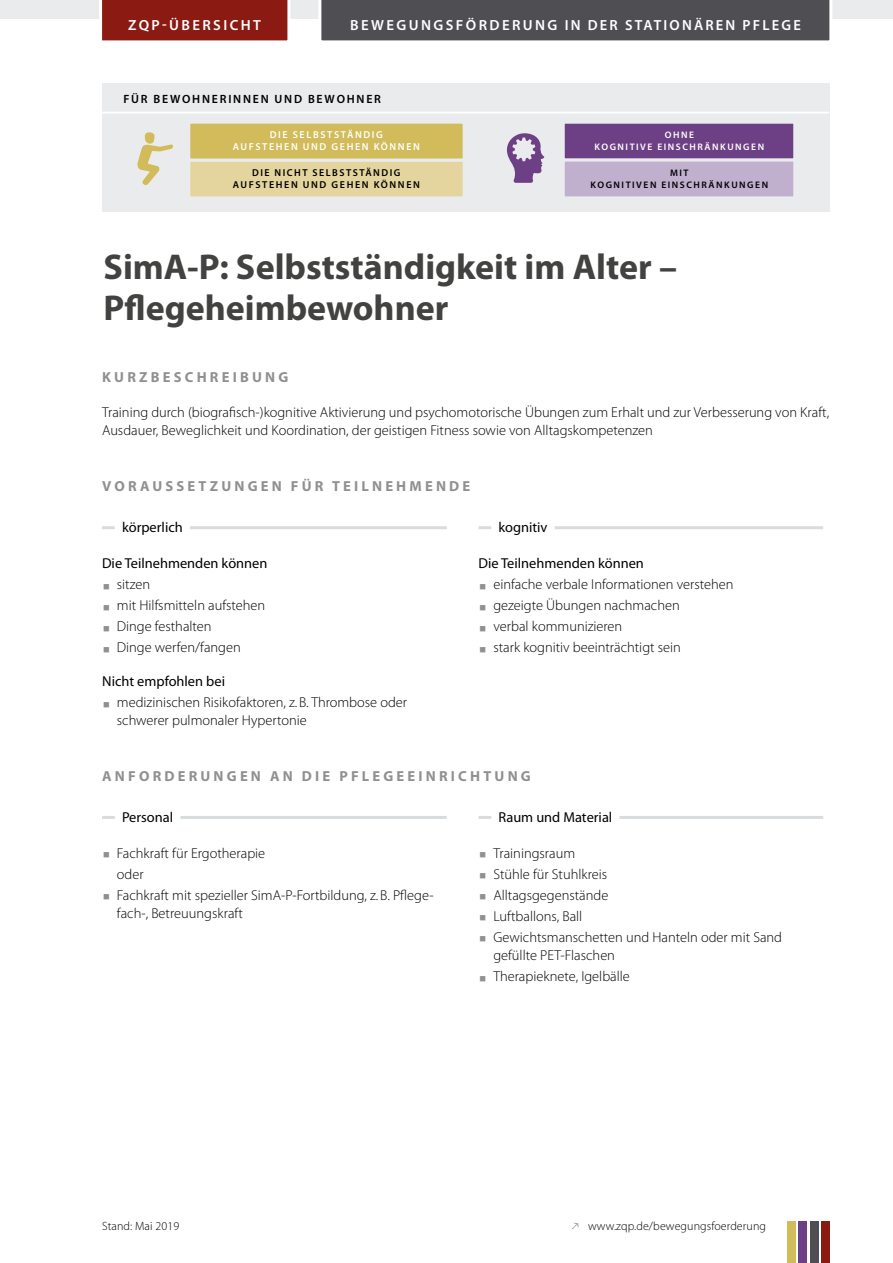
<style>
.page{position:relative;width:893px;height:1263px;background:#fff}
.page>*{position:absolute;margin:0;border:0;box-sizing:border-box;transform-origin:0 0}
.t1{font:700 36px/40.5px "Myriad Pro";color:#424241}
.t2{font:600 14.7px "Myriad Pro";letter-spacing:.16em;color:#fff}
.t3{font:700 14.55px "Myriad Pro";letter-spacing:.22em;color:#909090}
.t4{font:300 14.4px/21px "Myriad Pro";color:#000}
.t5{font:14.4px "Myriad Pro";color:#000}
.t6{font:300 12px "Myriad Pro";letter-spacing:.01em;color:#000}
.t7{font:600 12px "Myriad Pro";letter-spacing:.15em;color:#000}
.t8{font:600 10.05px/12px "Myriad Pro";letter-spacing:.15em;color:#000;text-align:center}
.t9{font:600 10.05px/12px "Myriad Pro";letter-spacing:.16em;color:#fff;text-align:center}
.t10{font:600 9.45px/11.4px "Myriad Pro";letter-spacing:.16em;color:#fff;text-align:center}
.t11{font:600 9.45px/11.4px "Myriad Pro";letter-spacing:.16em;color:#000;text-align:center}
</style>
<div class="page">
<div style="left:787px;top:1221px;width:8px;height:41px;background:#d2bb5a"></div>
<div style="left:799px;top:1221px;width:8px;height:41px;background:#6d3f84"></div>
<div style="left:810px;top:1221px;width:8px;height:41px;background:#4f4e53"></div>
<div style="left:821px;top:1221px;width:8px;height:41px;background:#8b1a13"></div>
<svg style="left:787px;top:1262px;width:42px;height:1px"></svg>
<div style="left:0;top:0;width:893px;height:19px;background:#e9ebec"></div>
<hr style="left:190px;top:526px;width:257px;height:3px;background:#d9dcde">
<svg style="left:102px;top:526px;width:13px;height:3px"></svg>
<hr style="left:555px;top:526px;width:268px;height:3px;background:#d9dcde">
<svg style="left:478px;top:526px;width:13px;height:3px"></svg>
<hr style="left:180px;top:816px;width:267px;height:3px;background:#d9dcde">
<svg style="left:102px;top:816px;width:13px;height:3px"></svg>
<hr style="left:620px;top:816px;width:203px;height:3px;background:#d9dcde">
<svg style="left:478px;top:816px;width:13px;height:3px"></svg>
<div style="left:102px;top:83px;width:727px;height:128px;background:#e9ebec"></div>
<div style="left:562px;top:121px;width:234px;height:41px;background:#6d3f84;border:3px solid #e9ebec"></div>
<svg style="left:507px;top:133px;width:38px;height:50px"></svg>
<div style="left:187px;top:159px;width:279px;height:40px;background:#e4d59e;border:3px solid #e9ebec"></div>
<div style="left:187px;top:121px;width:279px;height:41px;background:#d2bb5a;border:3px solid #e9ebec"></div>
<div style="left:562px;top:159px;width:234px;height:40px;background:#c1afce;border:3px solid #e9ebec"></div>
<svg style="left:137px;top:132px;width:36px;height:53px"></svg>
<hr style="left:102px;top:112px;width:727px;height:1px;background:#fff">
<div style="left:318px;top:0;width:514px;height:41px;background:#4f4e53"></div>
<div style="left:99px;top:0;width:191px;height:41px;background:#8b1a13"></div>
<p class="t2" style="left:128px;top:17px;width:134px">ZQP-ÜBERSICHT</p>
<p class="t2" style="left:350px;top:17px;width:452px">BEWEGUNGSFÖRDERUNG IN DER STATIONÄREN PFLEGE</p>
<p class="t7" style="left:123px;top:92px;width:259px">FÜR BEWOHNERINNEN UND BEWOHNER</p>
<p class="t9" style="left:233px;top:129px;width:189px">DIE SELBSTSTÄNDIG<br>AUFSTEHEN UND GEHEN KÖNNEN</p>
<p class="t8" style="left:233px;top:167px;width:189px">DIE NICHT SELBSTSTÄNDIG<br>AUFSTEHEN UND GEHEN KÖNNEN</p>
<p class="t10" style="left:595px;top:130px;width:171px">OHNE<br>KOGNITIVE EINSCHRÄNKUNGEN</p>
<p class="t11" style="left:591px;top:168px;width:179px">MIT<br>KOGNITIVEN EINSCHRÄNKUNGEN</p>
<h1 class="t1" style="left:104px;top:247px;width:575px">SimA-P: Selbstständigkeit im Alter –<br>Pflegeheimbewohner</h1>
<p class="t3" style="left:102px;top:369px;width:188px">KURZBESCHREIBUNG</p>
<p class="t4" style="left:102px;top:403px;width:729px;line-height:18.3px">Training durch (biografisch-)kognitive Aktivierung und psychomotorische Übungen zum Erhalt und zur Verbesserung von Kraft,<br>Ausdauer, Beweglichkeit und Koordination, der geistigen Fitness sowie von Alltagskompetenzen</p>
<p class="t3" style="left:102px;top:478px;width:370px">VORAUSSETZUNGEN FÜR TEILNEHMENDE</p>
<p class="t5" style="left:122px;top:519px;width:62px">körperlich</p>
<p class="t5" style="left:102px;top:555px;width:167px">Die Teilnehmenden können</p>
<p class="t4" style="left:117px;top:574px;width:150px">sitzen<br>mit Hilfsmitteln aufstehen<br>Dinge festhalten<br>Dinge werfen/fangen</p>
<p class="t5" style="left:102px;top:673px;width:124px">Nicht empfohlen bei</p>
<p class="t4" style="left:117px;top:693px;width:292px;line-height:18.3px">medizinischen Risikofaktoren, z.B. Thrombose oder schwerer pulmonaler Hypertonie</p>
<p class="t5" style="left:498px;top:519px;width:51px">kognitiv</p>
<p class="t5" style="left:478px;top:555px;width:167px">Die Teilnehmenden können</p>
<p class="t4" style="left:493px;top:574px;width:242px">einfache verbale Informationen verstehen gezeigte Übungen nachmachen<br>verbal kommunizieren<br>stark kognitiv beeinträchtigt sein</p>
<p class="t3" style="left:102px;top:768px;width:430px">ANFORDERUNGEN AN DIE PFLEGEEINRICHTUNG</p>
<p class="t5" style="left:122px;top:809px;width:53px">Personal</p>
<p class="t4" style="left:117px;top:842px;width:318px">Fachkraft für Ergotherapie<br>oder<br>Fachkraft mit spezieller SimA-P-Fortbildung, z.B. Pflege-</p>
<p class="t4" style="left:117px;top:903px;width:127px">fach-, Betreuungskraft</p>
<p class="t5" style="left:498px;top:809px;width:115px">Raum und Material</p>
<p class="t4" style="left:493px;top:842px;width:290px">Trainingsraum<br>Stühle für Stuhlkreis<br>Alltagsgegenstände<br>Luftballons, Ball<br>Gewichtsmanschetten und Hanteln oder mit Sand</p>
<p class="t4" style="left:493px;top:945px;width:138px">gefüllte PET-Flaschen<br>Therapieknete, Igelbälle</p>
<p class="t6" style="left:102px;top:1219px;width:79px">Stand: Mai 2019</p>
<p class="t6" style="left:571px;top:1219px;width:196px">• www.zqp.de/bewegungsfoerderung</p>
</div>
